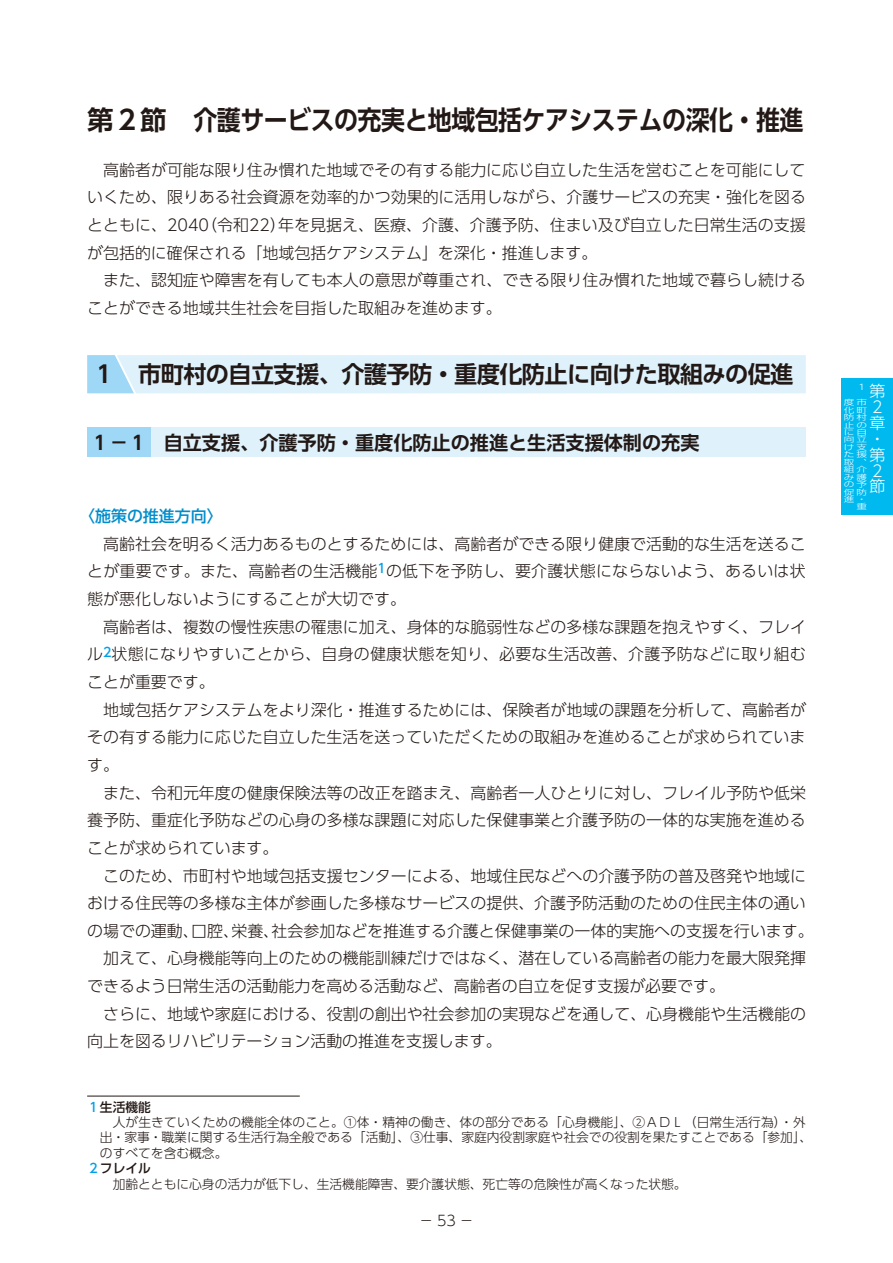
<style>
.page{position:relative;width:893px;height:1263px;background:#fff}
.page>*{position:absolute;margin:0;border:0;box-sizing:border-box;transform-origin:0 0}
.t1{font:700 26.55px "UD Shin Go Pro De";letter-spacing:-.02em;color:#221815}
.t2{font:700 23.4px "UD Shin Go Pro De";letter-spacing:-.025em;color:#221815}
.t3{font:700 19.2px "UD Shin Go Pro De";color:#221815}
.t4{font:300 15.9px/27.6px "UD Shin Go Pro";color:#221815;text-align:right}
.t5{font:500 15.9px "UD Shin Go Pro";color:#008dcb}
.t6{font:300 15.9px "UD Shin Go Pro";color:#fff}
.t7{font:300 14.4px "UD Shin Go Pro";color:#221815}
.t8{font:300 12.75px "UD Shin Go Pro";color:#221815}
.t9{font:500 12.75px "UD Shin Go Pro";color:#221815}
.t10{font:500 12.75px "UD Shin Go Pro";color:#00a0e9}
.t11{font:300 7.95px "UD Shin Go Pro";color:#fff;scale:1.33 1}
.t12{font:300 7.5px "UD Shin Go Pro";color:#fff;scale:1.43 1}
.s1{color:#00a0e9}
</style>
<div class="page">
<div style="left:87px;top:427px;width:64px;height:30px;background:#9fd8f7"></div>
<div style="left:151px;top:427px;width:655px;height:30px;background:#dff2fc"></div>
<div style="left:87px;top:355px;width:719px;height:38px;background:#dff2fc"></div>
<hr style="left:87px;top:1096px;width:213px;height:1px;background:#221815">
<div style="left:842px;top:378px;width:51px;height:136px;background:#00b9ef"></div>
<h1 class="t1" style="left:87px;top:98px;width:718px">第２節　介護サービスの充実と地域包括ケアシステムの深化・推進</h1>
<p class="t4" style="left:87px;top:155px;width:720px">　高齢者が可能な限り住み慣れた地域でその有する能力に応じ自立した生活を営むことを可能にしていくため、限りある社会資源を効率的かつ効果的に活用しながら、介護サービスの充実・強化を図る年を見据え、医療、介護、介護予防、住まい及び自立した日常生活の支援</p>
<p class="t4" style="left:201px;top:210px;width:86px">（令和22）</p>
<p class="t4" style="left:87px;top:210px;width:720px;text-align:left">とともに、2040<br>が包括的に確保される「地域包括ケアシステム」を深化・推進します。<br>　また、認知症や障害を有しても本人の意思が尊重され、できる限り住み慣れた地域で暮らし続けることができる地域共生社会を目指した取組みを進めます。</p>
<h2 class="t2" style="left:96px;top:355px;width:17px">1</h2>
<h2 class="t2" style="left:138px;top:355px;width:657px">市町村の自立支援、介護予防・重度化防止に向けた取組みの促進</h2>
<p class="t3" style="left:90px;top:427px;width:59px">１－１</p>
<p class="t3" style="left:164px;top:427px;width:537px">自立支援、介護予防・重度化防止の推進と生活支援体制の充実</p>
<p class="t5" style="left:79px;top:503px;width:145px">〈施策の推進方向〈</p>
<p class="t4" style="left:87px;top:529px;width:720px">　高齢社会を明るく活力あるものとするためには、高齢者ができる限り健康で活動的な生活を送るこの低下を予防し、要介護状態にならないよう、あるいは状</p>
<p class="t10" style="left:378px;top:558px;width:10px">1</p>
<p class="t4" style="left:87px;top:557px;width:292px">とが重要です。また、高齢者の生活機能</p>
<p class="t4" style="left:87px;top:585px;width:320px">態が悪化しないようにすることが大切です。</p>
<p class="t4" style="left:87px;top:612px;width:720px">　高齢者は、複数の慢性疾患の罹患に加え、身体的な脆弱性などの多様な課題を抱えやすく、フレイ</p>
<p class="t4" style="left:112px;top:640px;width:696px">状態になりやすいことから、自身の健康状態を知り、必要な生活改善、介護予防などに取り組む</p>
<p class="t10" style="left:103px;top:642px;width:10px">2</p>
<p class="t4" style="left:87px;top:640px;width:17px">ル</p>
<p class="t4" style="left:87px;top:668px;width:129px">ことが重要です。</p>
<p class="t4" style="left:87px;top:695px;width:720px">　地域包括ケアシステムをより深化・推進するためには、保険者が地域の課題を分析して、高齢者が</p>
<p class="t4" style="left:87px;top:723px;width:720px">その有する能力に応じた自立した生活を送っていただくための取組みを進めることが求められていま</p>
<p class="t4" style="left:87px;top:750px;width:33px">す。</p>
<p class="t4" style="left:87px;top:778px;width:720px">　また、令和元年度の健康保険法等の改正を踏まえ、高齢者一人ひとりに対し、フレイル予防や低栄</p>
<p class="t4" style="left:87px;top:806px;width:720px">養予防、重症化予防などの心身の多様な課題に対応した保健事業と介護予防の一体的な実施を進める</p>
<p class="t4" style="left:87px;top:833px;width:193px">ことが求められています。</p>
<p class="t4" style="left:87px;top:861px;width:720px">　このため、市町村や地域包括支援センターによる、地域住民などへの介護予防の普及啓発や地域に</p>
<p class="t4" style="left:87px;top:889px;width:720px">おける住民等の多様な主体が参画した多様なサービスの提供、介護予防活動のための住民主体の通い</p>
<p class="t4" style="left:272px;top:916px;width:544px">社会参加などを推進する介護と保健事業の一体的実施への支援を行います。</p>
<p class="t4" style="left:87px;top:916px;width:720px;text-align:left">の場での運動、<br>　加えて、心身機能等向上のための機能訓練だけではなく、潜在している高齢者の能力を最大限発揮できるよう日常生活の活動能力を高める活動など、高齢者の自立を促す支援が必要です。<br>　さらに、地域や家庭における、役割の創出や社会参加の実現などを通して、心身機能や生活機能の向上を図るリハビリテーション活動の推進を支援します。</p>
<p class="t4" style="left:231px;top:916px;width:49px">栄養、</p>
<p class="t4" style="left:191px;top:916px;width:49px">口腔、</p>
<p class="t9" style="left:87px;top:1096px;width:65px"><span class="s1">１</span>生活機能</p>
<p class="t8" style="left:100px;top:1112px;width:707px">　人が生きていくための機能全体のこと。①体・精神の働き、体の部分である「心身機能」、 ②ＡＤＬ（日常生活行為）・外</p>
<p class="t8" style="left:100px;top:1127px;width:714px">出・家事・職業に関する生活行為全般である「活動」、 ③仕事、家庭内役割家庭や社会での役割を果たすことである「参加、「</p>
<p class="t8" style="left:100px;top:1142px;width:129px">のすべてを含む概念。</p>
<p class="t9" style="left:87px;top:1158px;width:65px"><span class="s1">２</span>フレイル</p>
<p class="t8" style="left:100px;top:1173px;width:588px">　加齢とともに心身の活力が低下し、生活機能障害、要介護状態、死亡等の危険性が高くなった状態。</p>
<p class="t7" style="left:419px;top:1209px;width:56px">−53−</p>
<p class="t6" style="left:869px;top:378px;width:17px">第</p>
<p class="t11" style="left:857px;top:380px;width:6px">１</p>
<p class="t12" style="left:844px;top:396px;width:18px">度市</p>
<p class="t12" style="left:844px;top:404px;width:18px">化町</p>
<p class="t12" style="left:844px;top:411px;width:18px">防村</p>
<p class="t12" style="left:844px;top:419px;width:17px">止の</p>
<p class="t12" style="left:844px;top:426px;width:17px">に自</p>
<p class="t12" style="left:844px;top:433px;width:18px">向立</p>
<p class="t12" style="left:844px;top:441px;width:18px">け支</p>
<p class="t12" style="left:844px;top:448px;width:18px">た援</p>
<p class="t12" style="left:844px;top:456px;width:17px">取、</p>
<p class="t12" style="left:844px;top:463px;width:18px">組介</p>
<p class="t12" style="left:844px;top:471px;width:18px">み護</p>
<p class="t12" style="left:844px;top:478px;width:17px">の予</p>
<p class="t12" style="left:844px;top:486px;width:18px">促防</p>
<p class="t12" style="left:844px;top:493px;width:15px">進・</p>
<p class="t12" style="left:857px;top:500px;width:9px">重</p>
<p class="t6" style="left:869px;top:394px;width:14px">２</p>
<p class="t6" style="left:869px;top:410px;width:17px">章</p>
<p class="t6" style="left:869px;top:426px;width:11px">・</p>
<p class="t6" style="left:869px;top:442px;width:17px">第</p>
<p class="t6" style="left:869px;top:458px;width:14px">２</p>
<p class="t6" style="left:869px;top:473px;width:17px">節</p>
</div>
